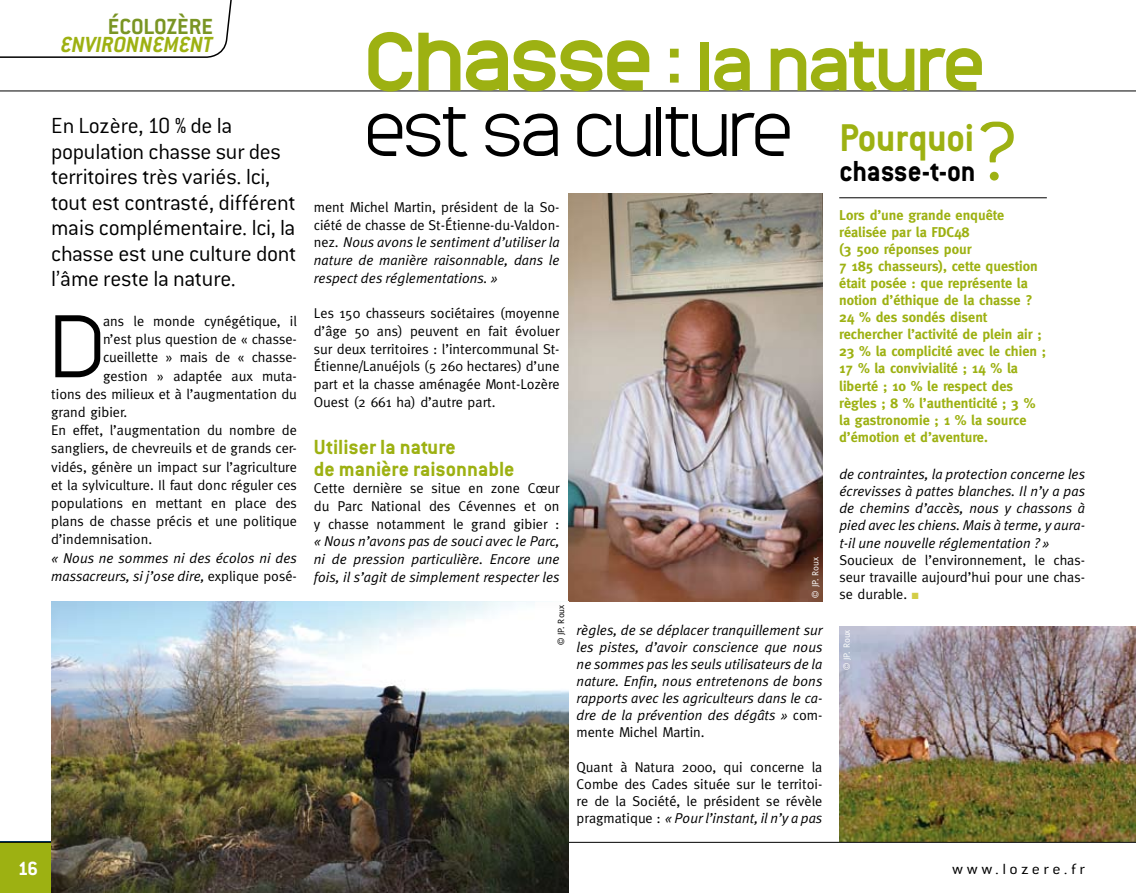
<style>
.page{position:relative;width:1136px;height:893px;background:#fff}
.page>*{position:absolute;margin:0;border:0;box-sizing:border-box;transform-origin:0 0}
.t1{font:300 82.8px "Monark";color:#000}
.t2{font:300 65.4px/65.4px "Monark";color:#000}
.t3{font:700 42.45px "Conduit ITC";color:#9db112;scale:.95 1}
.t4{font:700 31.8px "Conduit ITC";color:#000;scale:.95 1}
.t5{font:300 24px/25.5px "Conduit ITC";letter-spacing:-.015em;color:#000}
.t6{font:italic 700 24px "Conduit ITC";color:#9db112}
.t7{font:700 24px "Conduit ITC";color:#7a9524}
.t8{font:700 22.5px/21.6px "Conduit ITC";color:#9db112}
.t9{font:700 21px "Conduit ITC";color:#fff}
.t10{font:300 16.2px "Conduit ITC";letter-spacing:.19em;color:#000;scale:1.11 1}
.t11{font:14.25px/17.7px "Meta";color:#000;text-align:justify}
.t12{font:italic 14.25px/17.1px "Meta Plus Normal";color:#000;text-align:justify}
.t13{font:700 14.25px/17.1px "Meta";color:#9db112}
.t14{font:9px "Meta";color:#fff}
.t15{font:9px "Meta";color:#000}
.s1{font-weight:700;font-size:77.4px;color:#9db112}
.s2{font-weight:700;color:#9db112}
.s3{font-family:"Meta";font-style:normal}
.s4{color:#d3cd46}
</style>
<div class="page">
<img style="left:839px;top:626px;width:296px;height:216px">
<div style="left:0;top:842px;width:54px;height:51px;background:#9db112"></div>
<svg style="left:0;top:0;width:232px;height:58px"></svg>
<hr style="left:0;top:91px;width:1135px;height:1px;background:#000">
<img style="left:568px;top:193px;width:254px;height:409px">
<hr style="left:839px;top:197px;width:207px;height:1px;background:#000">
<hr style="left:0;top:842px;width:1135px;height:1px;background:#000">
<img style="left:51px;top:602px;width:517px;height:291px">
<svg style="left:980px;top:122px;width:33px;height:59px"></svg>
<h3 class="t7" style="left:108px;top:12px;width:106px">Écolozère</h3>
<h3 class="t6" style="left:61px;top:30px;width:153px">ENVIRONNEMENT</h3>
<h2 class="t2" style="left:366px;top:31px;width:619px"><span class="s1">Chasse</span> <span class="s2">: la nature </span>est sa culture</h2>
<h3 class="t5" style="left:51px;top:113px;width:247px">En Lozère, 10 % de la population chasse sur des territoires très variés. Ici, tout est contrasté, différent mais complémentaire. Ici, la chasse est une culture dont l’âme reste la nature.</h3>
<h1 class="t1" style="left:51px;top:290px;width:53px">D</h1>
<p class="t11" style="left:103px;top:312px;width:195px">ans le monde cynégétique, il</p>
<h3 class="t3" style="left:839px;top:113px;width:143px">Pourquoi</h3>
<h3 class="t4" style="left:839px;top:152px;width:145px">chasse-t-on</h3>
<p class="t11" style="left:314px;top:198px;width:247px">ment Michel Martin, président de la So&shy;ciété de chasse de St-Étienne-du-Valdon-</p>
<p class="t12" style="left:314px;top:233px;width:247px;line-height:17.7px"><span class="s3">nez.</span> Nous avons le sentiment d’utiliser la nature de manière raisonnable, dans le respect des réglementations. »</p>
<p class="t11" style="left:314px;top:304px;width:247px">Les 150 chasseurs sociétaires (moyenne d’âge 50 ans) peuvent en fait évoluer sur deux territoires : l’intercommunal St-Étienne/Lanuéjols (5 260 hectares) d’une part et la chasse aménagée Mont-Lozère Ouest (2 661 ha) d’autre part.</p>
<h3 class="t8" style="left:314px;top:436px;width:202px">Utiliser la nature<br>de manière raisonnable</h3>
<p class="t11" style="left:314px;top:479px;width:247px">Cette dernière se situe en zone Cœur du Parc National des Cévennes et on y chasse notamment le grand gibier :</p>
<p class="t12" style="left:314px;top:532px;width:247px;line-height:17.7px">« Nous n’avons pas de souci avec le Parc, ni de pression particulière. Encore une fois, il s’agit de simplement respecter les</p>
<p class="t13" style="left:839px;top:206px;width:208px">Lors d’une grande enquête réalisée par la FDC48<br>(3 500 réponses pour<br>7 185 chasseurs), cette question était posée : que représente la notion d’éthique de la chasse ?<br>24 % des sondés disent rechercher l’activité de plein air ;<br>23 % la complicité avec le chien ;<br>17 % la convivialité ; 14 % la liberté ; 10 % le respect des règles ; 8 % l’authenticité ; 3 % la gastronomie ; 1 % la source d’émotion et d’aventure.</p>
<p class="t11" style="left:103px;top:330px;width:195px">n’est plus question de « chasse-</p>
<p class="t11" style="left:103px;top:348px;width:195px">cueillette » mais de « chasse-</p>
<p class="t11" style="left:103px;top:367px;width:195px">gestion » adaptée aux muta-</p>
<p class="t11" style="left:51px;top:385px;width:247px">tions des milieux et à l’augmentation du</p>
<p class="t11" style="left:51px;top:403px;width:78px">grand gibier.</p>
<p class="t11" style="left:51px;top:421px;width:247px">En effet, l’augmentation du nombre de</p>
<p class="t11" style="left:51px;top:439px;width:247px">sangliers, de chevreuils et de grands cer-</p>
<p class="t11" style="left:51px;top:458px;width:247px">vidés, génère un impact sur l’agriculture</p>
<p class="t11" style="left:51px;top:476px;width:247px">et la sylviculture. Il faut donc réguler ces</p>
<p class="t11" style="left:51px;top:494px;width:247px">populations en mettant en place des</p>
<p class="t11" style="left:51px;top:512px;width:247px">plans de chasse précis et une politique</p>
<p class="t11" style="left:51px;top:530px;width:102px">d’indemnisation.</p>
<p class="t12" style="left:51px;top:548px;width:247px;line-height:18.1px">« Nous ne sommes ni des écolos ni des massacreurs, si j’ose dire, <span class="s3">explique posé-</span></p>
<p class="t12" style="left:839px;top:465px;width:247px">de contraintes, la protection concerne les écrevisses à pattes blanches. Il n’y a pas de chemins d’accès, nous y chassons à pied avec les chiens. Mais à terme, y aura&shy;t-il une nouvelle réglementation ? »</p>
<p class="t11" style="left:839px;top:551px;width:247px;line-height:17.1px">Soucieux de l’environnement, le chas&shy;seur travaille aujourd’hui pour une chas&shy;se durable. <span class="s4">■</span></p>
<p class="t14" style="left:810px;top:598px;width:42px;rotate:-90deg">© JP. Roux</p>
<p class="t15" style="left:556px;top:645px;width:42px;rotate:-90deg">© JP. Roux</p>
<p class="t12" style="left:576px;top:621px;width:247px">règles, de se déplacer tranquillement sur les pistes, d’avoir conscience que nous ne sommes pas les seuls utilisateurs de la nature. Enfin, nous entretenons de bons rapports avec les agriculteurs dans le ca&shy;dre de la prévention des dégâts » <span class="s3">com-</span></p>
<p class="t11" style="left:576px;top:723px;width:129px">mente Michel Martin.</p>
<p class="t11" style="left:576px;top:758px;width:247px;line-height:17.1px">Quant à Natura 2000, qui concerne la Combe des Cades située sur le territoi&shy;re de la Société, le président se révèle</p>
<p class="t12" style="left:576px;top:809px;width:247px"><span class="s3">pragmatique :</span> « Pour l’instant, il n’y a pas</p>
<p class="t14" style="left:841px;top:670px;width:42px;rotate:-90deg">© JP. Roux</p>
<h3 class="t9" style="left:18px;top:856px;width:22px">16</h3>
<p class="t10" style="left:952px;top:861px;width:121px">www.lozere.fr</p>
</div>
